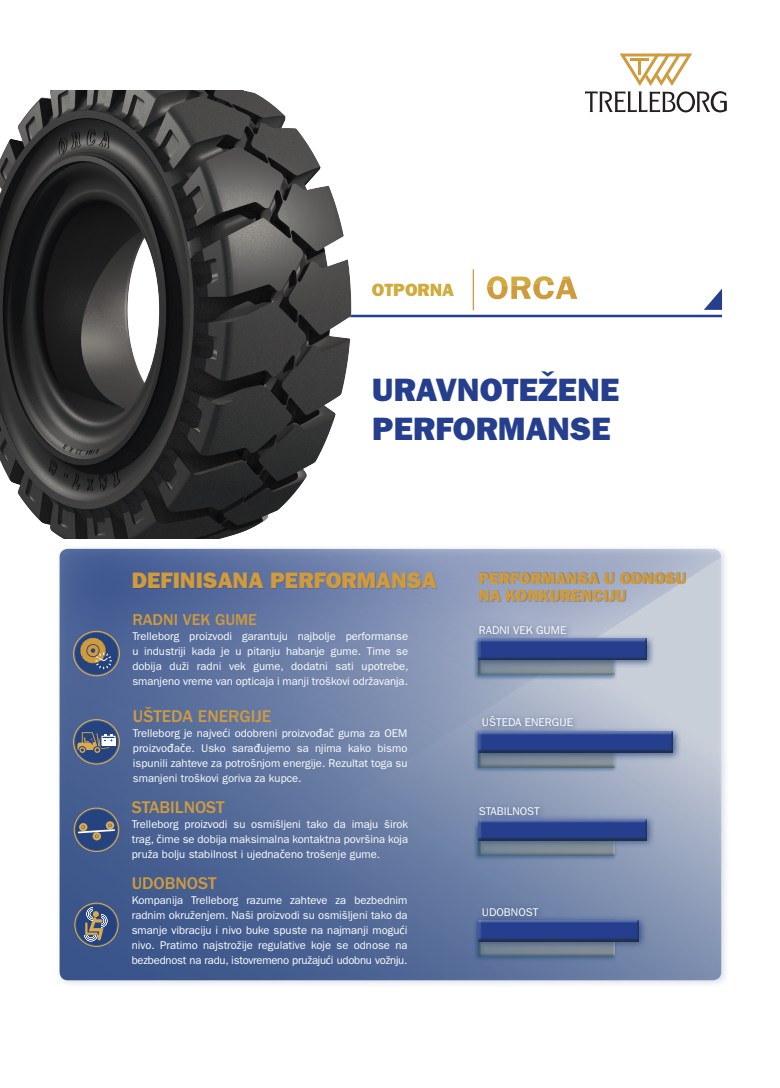
<style>
.page{position:relative;width:780px;height:1088px;background:#fff}
.page>*{position:absolute;margin:0;border:0;box-sizing:border-box;transform-origin:0 0}
.t1{font:32.5px "ITC Franklin Gothic Std Hvy";color:#253f8e}
.t2{font:22.5px "ITC Franklin Gothic Std Hvy";color:#cf9b3d}
.t3{font:17.88px "ITC Franklin Gothic Std Hvy";color:#d1ab3d}
.t4{font:500 17.5px "ITC Franklin Gothic Std";color:#cf9b3d}
.t5{font:16.25px/17.5px "ITC Franklin Gothic Std Hvy";color:#cf9b3d}
.t6{font:500 16.25px "ITC Franklin Gothic Std";color:#cf9b3d}
.t7{font:11.25px/15px "ITC Franklin Gothic Std";color:#fff;text-align:justify}
.s1{font-family:"Calibri";font-size:12.5px}
</style>
<div class="page">
<div style="left:54px;top:544px;width:675px;height:445px;background:#25437e;opacity:.2"></div>
<svg style="left:60px;top:549px;width:661px;height:431px;background:#6f81a8"></svg>
<div style="left:133px;top:573px;width:304px;height:16px;background:#231f20;opacity:.23"></div>
<div style="left:479px;top:572px;width:207px;height:30px;background:#231f20;opacity:.3"></div>
<hr style="left:331px;top:315px;width:389px;height:2px;background:#253f8e">
<img style="left:0;top:91px;width:382px;height:448px">
<div style="left:475px;top:621px;width:99px;height:22px;background:#25437e;opacity:.75"></div>
<div style="left:478px;top:711px;width:102px;height:23px;background:#25437e;opacity:.75"></div>
<div style="left:475px;top:802px;width:72px;height:21px;background:#25437e;opacity:.75"></div>
<div style="left:478px;top:903px;width:68px;height:21px;background:#6277a0"></div>
<svg style="left:74px;top:902px;width:45px;height:45px;background:#586581"></svg>
<svg style="left:74px;top:807px;width:45px;height:45px;background:#4e5f80"></svg>
<svg style="left:73px;top:719px;width:47px;height:46px;background:#5c6984"></svg>
<hr style="left:472px;top:269px;width:2px;height:41px;background:#cf9b3d">
<svg style="left:704px;top:289px;width:18px;height:21px"></svg>
<svg style="left:487px;top:276px;width:90px;height:23px"></svg>
<div style="left:473px;top:636px;width:144px;height:45px;background:#1c5486;opacity:.69"></div>
<div style="left:477px;top:638px;width:138px;height:38px;background:#8a9295;opacity:.75"></div>
<div style="left:473px;top:729px;width:144px;height:44px;background:#1c5486;opacity:.69"></div>
<div style="left:477px;top:731px;width:138px;height:37px;background:#8a9295;opacity:.75"></div>
<div style="left:473px;top:822px;width:144px;height:39px;background:#1c5486;opacity:.69"></div>
<div style="left:477px;top:823px;width:138px;height:33px;background:#8a9295;opacity:.75"></div>
<div style="left:473px;top:918px;width:144px;height:44px;background:#1c5486;opacity:.69"></div>
<div style="left:477px;top:920px;width:138px;height:37px;background:#8a9295;opacity:.75"></div>
<div style="left:473px;top:633px;width:182px;height:36px;background:#25437e;opacity:.75"></div>
<div style="left:477px;top:637px;width:171px;height:22px;background:#fff;opacity:.44"></div>
<div style="left:477px;top:638px;width:171px;height:23px;background:#d9aa52;opacity:.75"></div>
<div style="left:473px;top:726px;width:208px;height:35px;background:#25437e;opacity:.75"></div>
<div style="left:476px;top:730px;width:198px;height:24px;background:#d9aa52;opacity:.75"></div>
<div style="left:473px;top:814px;width:183px;height:35px;background:#25437e;opacity:.75"></div>
<div style="left:476px;top:818px;width:171px;height:24px;background:#d9aa52;opacity:.75"></div>
<div style="left:473px;top:915px;width:174px;height:35px;background:#25437e;opacity:.75"></div>
<div style="left:477px;top:919px;width:163px;height:23px;background:#d9aa52;opacity:.75"></div>
<svg style="left:585px;top:54px;width:141px;height:58px"></svg>
<svg style="left:73px;top:631px;width:47px;height:45px;background:#646975"></svg>
<p class="t3" style="left:372px;top:279px;width:84px">OTPORNA</p>
<p class="t1" style="left:372px;top:371px;width:249px">URAVNOTEŽENE</p>
<p class="t1" style="left:372px;top:410px;width:240px">PERFORMANSE</p>
<p class="t2" style="left:132px;top:567px;width:306px">DEFINISANA PERFORMANSA</p>
<p class="t5" style="left:478px;top:569px;width:209px">PERFORMANSA U ODNOSU<br>NA KONKURENCIJU</p>
<p class="t7" style="left:478px;top:623px;width:89px">RADNI VEK GUME</p>
<p class="t6" style="left:132px;top:610px;width:126px">RADNI VEK GUME</p>
<p class="t7" style="left:132px;top:629px;width:278px">Trelleborg proizvodi garantuju najbolje performanse u industriji kada je u pitanju habanje gume. Time se dobija duži radni vek gume, dodatni sati upotrebe, smanjeno vreme van opticaja i manji troškovi održavanja.</p>
<p class="t4" style="left:133px;top:706px;width:140px">UŠTEDA ENERGIJE</p>
<p class="t7" style="left:133px;top:726px;width:276px">Trelleborg je najve<span class="s1">ć</span>i odobreni proizvo<span class="s1">đ</span>a<span class="s1">č</span> guma za OEM proizvo<span class="s1">đ</span>a<span class="s1">č</span>e. Usko sara<span class="s1">đ</span>ujemo sa njima kako bismo ispunili zahteve za potrošnjom energije. Rezultat toga su smanjeni troškovi goriva za kupce.</p>
<p class="t4" style="left:132px;top:797px;width:94px">STABILNOST</p>
<p class="t7" style="left:132px;top:816px;width:278px">Trelleborg proizvodi su osmišljeni tako da imaju širok trag, <span class="s1">č</span>ime se dobija maksimalna kontaktna površina koja pruža bolju stabilnost i ujedna<span class="s1">č</span>eno trošenje gume.</p>
<p class="t4" style="left:132px;top:873px;width:86px">UDOBNOST</p>
<p class="t7" style="left:132px;top:893px;width:277px">Kompanija Trelleborg razume zahteve za bezbednim radnim okruženjem. Naši proizvodi su osmišljeni tako da smanje vibraciju i nivo buke spuste na najmanji mogu<span class="s1">ć</span>i nivo. Pratimo najstrožije regulative koje se odnose na bezbednost na radu, istovremeno pružaju<span class="s1">ć</span>i udobnu vožnju.</p>
<p class="t7" style="left:482px;top:714px;width:93px">UŠTEDA ENERGIJE</p>
<p class="t7" style="left:478px;top:803px;width:63px">STABILNOST</p>
<p class="t7" style="left:482px;top:904px;width:58px">UDOBNOST</p>
</div>
